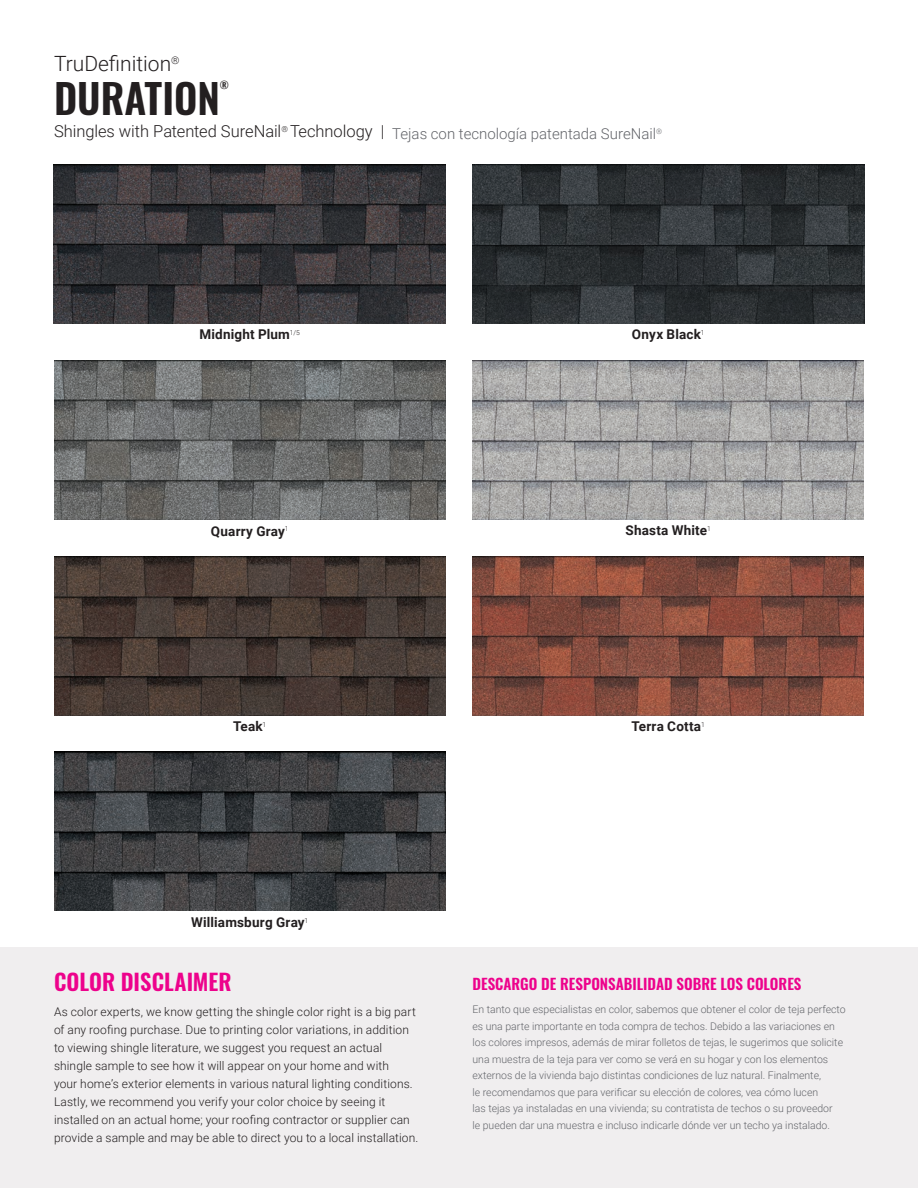
<style>
.page{position:relative;width:918px;height:1188px;background:#fff}
.page>*{position:absolute;margin:0;border:0;box-sizing:border-box;transform-origin:0 0}
.t1{font:600 40.65px "Oswald";color:#231f20}
.t2{font:600 22.5px "Oswald";letter-spacing:-.005em;color:#ed028c}
.t3{font:300 21px "Roboto";color:#231f20}
.t4{font:300 16.5px "Roboto";color:#231f20}
.t5{font:600 15px "Oswald";color:#ed028c}
.Body_Copy{font:300 15px "Roboto";color:#63656a}
.t6{font:700 13.5px "Roboto";letter-spacing:.015em;color:#231f20}
.t7{font:300 12px/18px "Roboto";letter-spacing:.01em;color:#231f20}
.Body_Copy-2{font:300 10.5px/16.5px "Roboto";color:#63656a}
.t8{font:600 10.2px "Oswald";color:#231f20}
</style>
<div class="page">
<div style="left:0;top:948px;width:918px;height:240px;background:#f0eeef"></div>
<img style="left:54px;top:164px;width:391px;height:159px">
<img style="left:473px;top:164px;width:391px;height:159px">
<img style="left:54px;top:360px;width:392px;height:160px">
<img style="left:472px;top:556px;width:392px;height:159px">
<img style="left:54px;top:556px;width:392px;height:159px">
<img style="left:54px;top:752px;width:392px;height:159px">
<img style="left:472px;top:360px;width:392px;height:159px">
<p class="t3" style="left:54px;top:48px;width:127px">TruDefinition<sup>®</sup></p>
<p class="t1" style="left:54px;top:77px;width:167px">DURATION</p>
<p class="t8" style="left:220px;top:79px;width:11px">®</p>
<p class="t4" style="left:54px;top:120px;width:332px">Shingles with Patented SureNail<sup>®</sup> Technology |</p>
<p class="Body_Copy" style="left:392px;top:123px;width:271px">Tejas con tecnología patentada SureNail<sup>®</sup></p>
<p class="t6" style="left:199px;top:325px;width:102px">Midnight Plum<sup>1/5</sup></p>
<p class="t6" style="left:632px;top:325px;width:74px">Onyx Black<sup>1</sup></p>
<p class="t6" style="left:211px;top:521px;width:79px">Quarry Gray<sup>1</sup></p>
<p class="t6" style="left:233px;top:717px;width:35px">Teak<sup>1</sup></p>
<p class="t6" style="left:625px;top:521px;width:87px">Shasta White<sup>1</sup></p>
<p class="t6" style="left:632px;top:717px;width:75px">Terra Cotta<sup>1</sup></p>
<p class="t6" style="left:191px;top:913px;width:119px">Williamsburg Gray<sup>1</sup></p>
<p class="t2" style="left:54px;top:970px;width:179px">COLOR DISCLAIMER</p>
<p class="t7" style="left:54px;top:1002px;width:366px">As color experts, we know getting the shingle color right is a big part of any roofing purchase. Due to printing color variations, in addition to viewing shingle literature, we suggest you request an actual shingle sample to see how it will appear on your home and with<br>your home’s exterior elements in various natural lighting conditions.<br>Lastly, we recommend you verify your color choice by seeing it installed on an actual home; your roofing contractor or supplier can provide a sample and may be able to direct you to a local installation.</p>
<p class="t5" style="left:472px;top:976px;width:331px">DESCARGO DE RESPONSABILIDAD SOBRE LOS COLORES</p>
<p class="Body_Copy-2" style="left:472px;top:1001px;width:375px">En tanto que especialistas en color, sabemos que obtener el color de teja perfecto es una parte importante en toda compra de techos. Debido a las variaciones en los colores impresos, además de mirar folletos de tejas, le sugerimos que solicite una muestra de la teja para ver como se verá en su hogar y con los elementos externos de la vivienda bajo distintas condiciones de luz natural. Finalmente,<br>le recomendamos que para verificar su elección de colores, vea cómo lucen<br>las tejas ya instaladas en una vivienda; su contratista de techos o su proveedor<br>le pueden dar una muestra e incluso indicarle dónde ver un techo ya instalado.</p>
</div>
